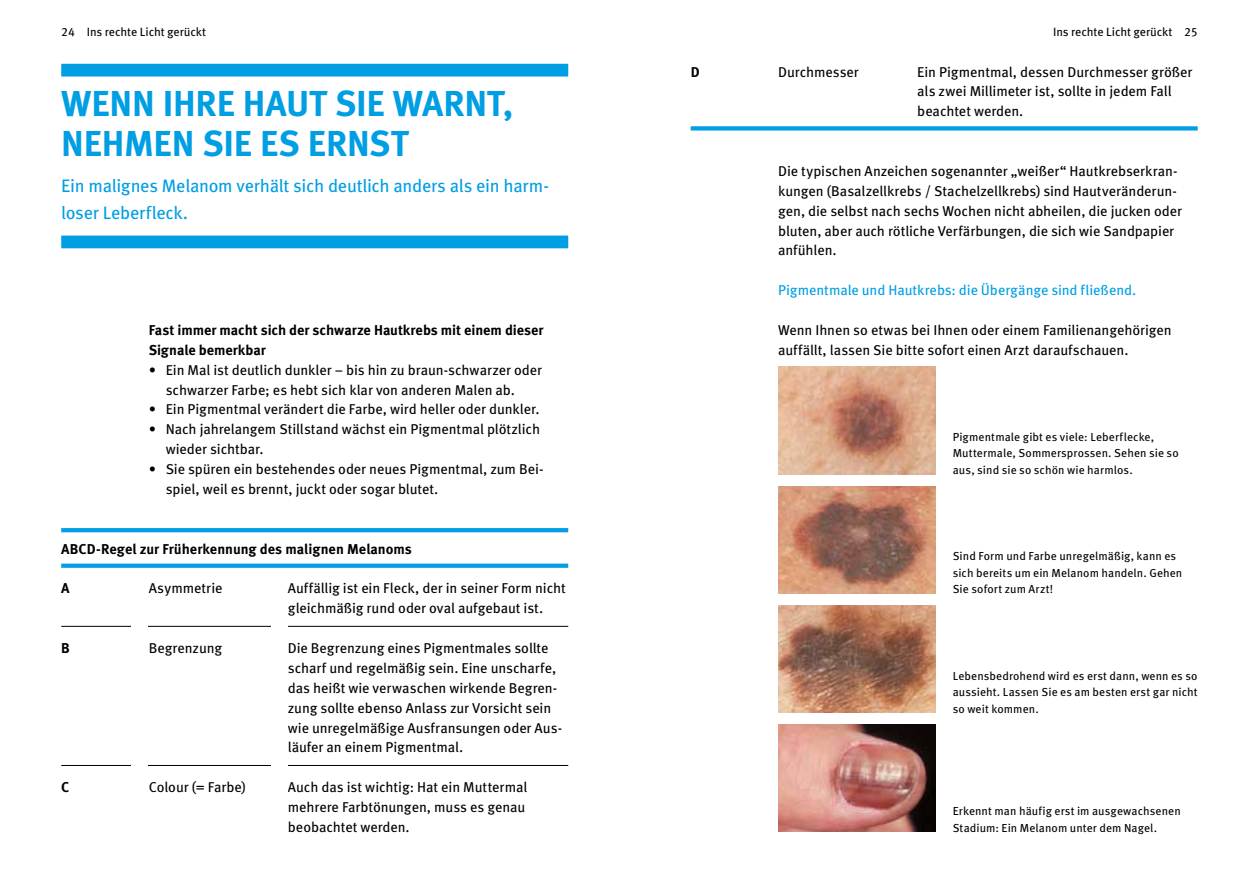
<style>
.page{position:relative;width:1259px;height:893px;background:#fff}
.page>*{position:absolute;margin:0;border:0;box-sizing:border-box;transform-origin:0 0}
.t1{font:700 36px/39.8px "Meta Pro";letter-spacing:-.01em;color:#009ee3}
.t2{font:18px/27px "Meta Pro";letter-spacing:-.015em;color:#009ee3}
.t3{font:14.25px/20px "Meta Pro";letter-spacing:-.005em;color:#000}
.t4{font:700 14.25px/20px "Meta Pro";color:#000}
.t5{font:14.25px "Meta Pro";letter-spacing:-.005em;color:#009ee3}
.t6{font:12px "Meta Pro";letter-spacing:-.005em;color:#000}
.t7{font:11.7px/16.5px "Meta Pro";letter-spacing:.01em;color:#000}
</style>
<div class="page">
<div style="left:61px;top:64px;width:507px;height:13px;background:#009ee3"></div>
<div style="left:61px;top:236px;width:507px;height:12px;background:#009ee3"></div>
<svg style="left:61px;top:528px;width:507px;height:4px;background:#049fe3"></svg>
<svg style="left:61px;top:564px;width:507px;height:4px;background:#0aa1e4"></svg>
<hr style="left:61px;top:626px;width:507px;height:1px;background:#000">
<hr style="left:61px;top:765px;width:507px;height:1px;background:#000">
<div style="left:271px;top:613px;width:17px;height:238px;background:#fff"></div>
<div style="left:132px;top:613px;width:16px;height:238px;background:#fff"></div>
<div style="left:690px;top:126px;width:507px;height:5px;background:#009ee3"></div>
<img style="left:778px;top:367px;width:157px;height:107px">
<img style="left:778px;top:486px;width:157px;height:107px">
<img style="left:778px;top:605px;width:157px;height:108px">
<img style="left:778px;top:725px;width:157px;height:107px">
<p class="t6" style="left:61px;top:23px;width:146px">24 Ins rechte Licht gerückt</p>
<p class="t6" style="left:1053px;top:23px;width:146px">Ins rechte Licht gerückt 25</p>
<h1 class="t1" style="left:61px;top:82px;width:454px">Wenn Ihre Haut Sie warnt, nehmen Sie es ernst</h1>
<p class="t2" style="left:61px;top:171px;width:487px">Ein malignes Melanom verhält sich deutlich anders als ein harm&shy;loser Leberfleck.</p>
<p class="t4" style="left:149px;top:319px;width:396px">Fast immer macht sich der schwarze H autkrebs mit einem dieser<br>Signale bemerkbar</p>
<p class="t3" style="left:166px;top:359px;width:378px;text-indent:-17px">• Ein Mal ist deutlich dunkler – bis hin zu braun-schwarzer oder schwarzer Farbe; es hebt sich klar von anderen Malen ab.</p>
<p class="t3" style="left:149px;top:399px;width:392px">• Ein Pigmentmal verändert die Farbe, wird heller oder dunkler.</p>
<p class="t3" style="left:166px;top:418px;width:376px;text-indent:-17px">• Nach jahrelangem Stillstand wächst ein Pigmentmal plötzlich wieder sichtbar.</p>
<p class="t3" style="left:166px;top:458px;width:379px;text-indent:-17px">• Sie spüren ein bestehendes oder neues Pigmentmal, zum Bei&shy;spiel, weil es brennt, juckt oder sogar blutet.</p>
<p class="t4" style="left:61px;top:538px;width:352px">ABCD-Regel zur Früherkennung des malignen Melanoms</p>
<p class="t4" style="left:61px;top:577px;width:10px">A</p>
<p class="t3" style="left:149px;top:577px;width:75px">Asymmetrie</p>
<p class="t3" style="left:288px;top:577px;width:279px">Auffällig ist ein Fleck, der in seiner Form nicht gleichmäßig rund oder oval aufgebaut ist.</p>
<p class="t4" style="left:61px;top:637px;width:8px">B</p>
<p class="t3" style="left:149px;top:637px;width:75px">Begrenzung</p>
<p class="t3" style="left:288px;top:637px;width:276px">Die Begrenzung eines Pigmentmales sollte scharf und regelmäßig sein. Eine unscharfe, das heißt wie verwaschen wirkende Begren&shy;zung sollte ebenso Anlass zur Vorsicht sein wie unregelmäßige Ausfransungen oder Aus&shy;läufer an einem Pigmentmal.</p>
<p class="t4" style="left:61px;top:776px;width:9px">C</p>
<p class="t3" style="left:149px;top:776px;width:99px">Colour (= Farbe)</p>
<p class="t3" style="left:288px;top:776px;width:241px">Auch das ist wichtig: Hat ein Muttermal mehrere Farbtönungen, muss es genau beobachtet werden.</p>
<p class="t4" style="left:690px;top:61px;width:10px">D</p>
<p class="t3" style="left:778px;top:61px;width:82px">Durchmesser</p>
<p class="t3" style="left:917px;top:61px;width:277px">Ein Pigmentmal, dessen Durchmesser größer als zwei Millimeter ist, sollte in jedem Fall beachtet werden.</p>
<p class="t3" style="left:778px;top:160px;width:405px">Die typischen Anzeichen sogenannter „weißer“ Hautkrebserkran&shy;kungen (Basalzellkrebs / Stachelzellkrebs) sind Hautveränderun&shy;gen, die selbst nach sechs Wochen nicht abheilen, die jucken oder bluten, aber auch rötliche Verfärbungen, die sich wie Sandpapier anfühlen.</p>
<p class="t5" style="left:778px;top:279px;width:360px">Pigmentmale und Hautkrebs: die Übergänge sind fließend.</p>
<p class="t3" style="left:778px;top:319px;width:395px">Wenn Ihnen so etwas bei Ihnen oder einem Familienangehörigen auffällt, lassen Sie bitte sofort einen Arzt daraufschauen.</p>
<p class="t7" style="left:952px;top:428px;width:227px">Pigmentmale gibt es viele: Leberflecke,<br>Muttermale, Sommersprossen. Sehen sie so aus, sind sie so schön wie harmlos.</p>
<p class="t7" style="left:952px;top:547px;width:231px">Sind Form und Farbe unregelmäßig, kann es sich bereits um ein Melanom handeln. Gehen<br>Sie sofort zum Arzt!</p>
<p class="t7" style="left:952px;top:666px;width:246px;text-align:justify">Lebensbedrohend wird es erst dann, wenn es so aussieht. Lassen Sie es am besten erst gar nicht so weit kommen.</p>
<p class="t7" style="left:952px;top:802px;width:230px">Erkennt man häufig erst im ausgewachsenen<br>Stadium: Ein Melanom unter dem Nagel.</p>
</div>
